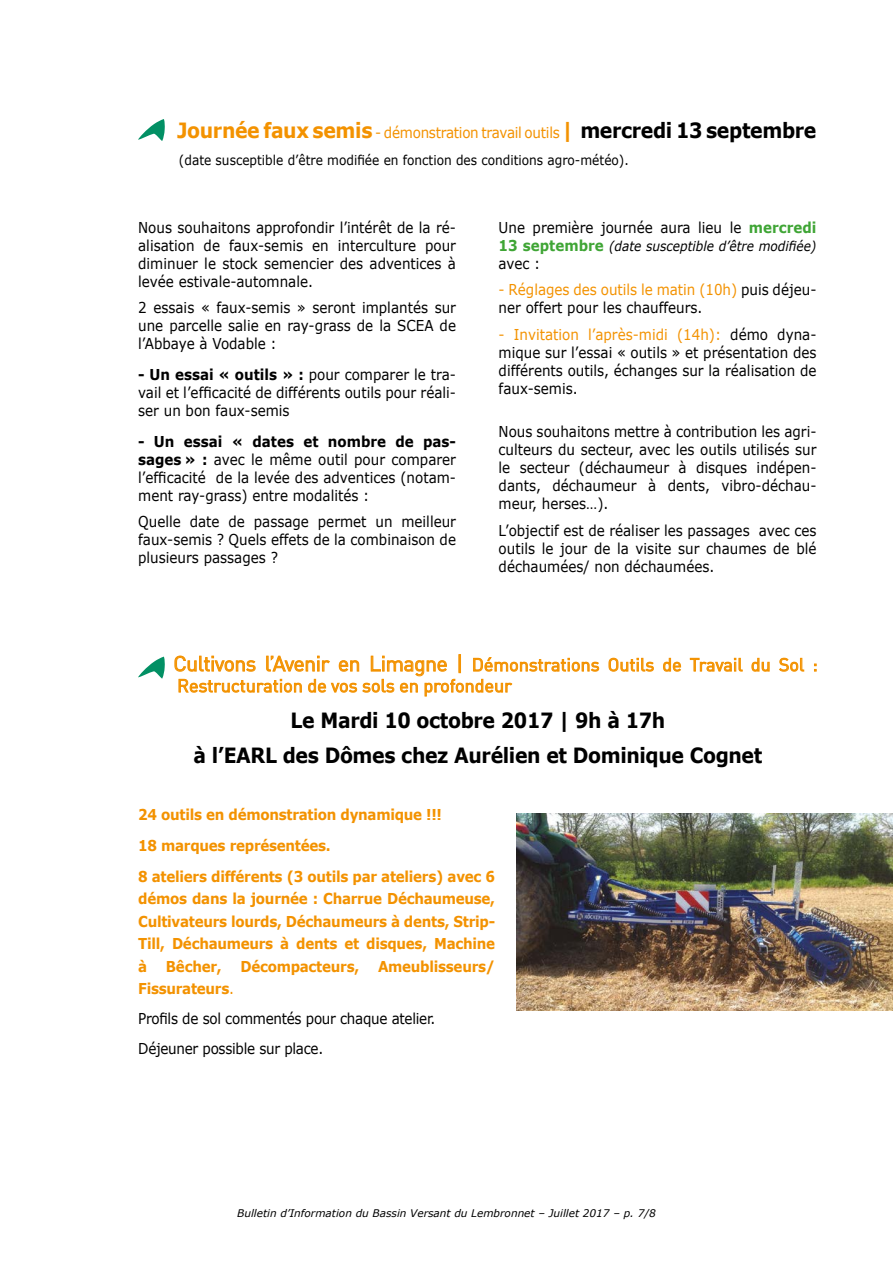
<style>
.page{position:relative;width:893px;height:1263px;background:#fff}
.page>*{position:absolute;margin:0;border:0;box-sizing:border-box;transform-origin:0 0}
.t1{font:700 21px/35.5px "Verdana";letter-spacing:-.02em;color:#000;text-align:center;scale:.9 1}
.t2{font:18px/21px "DIN";color:#f39200}
.t3{font:15px/18px "Verdana";color:#000;text-align:justify;scale:.9 1}
.t4{font:700 15px/22.5px "Verdana";letter-spacing:-.02em;color:#f39200;scale:.9 1}
.t5{font:15px/30.2px "Verdana";letter-spacing:-.02em;color:#000;scale:.9 1}
.t6{font:15px "Verdana";letter-spacing:-.02em;color:#f39200;scale:.9 1}
.t7{font:13.5px "Verdana";color:#000;scale:.9 1}
.t8{font:italic 13.5px "Verdana";color:#000;scale:.9 1}
.t9{font:italic 10.5px "Verdana";color:#000}
.s1{font-weight:700;font-size:21px}
.s2{font-weight:700;font-size:21px;color:#000}
.s3{font-weight:700}
.s4{font-weight:700;color:#3fa535}
.s5{font-weight:700;font-style:normal;font-size:15px;color:#3fa535}
.s6{color:#f39200}
.s7{font-size:21px}
.s8{font-weight:400}
</style>
<div class="page">
<svg style="left:138px;top:657px;width:27px;height:21px"></svg>
<svg style="left:608px;top:657px;width:46px;height:15px"></svg>
<svg style="left:663px;top:657px;width:18px;height:15px"></svg>
<svg style="left:690px;top:657px;width:53px;height:15px"></svg>
<svg style="left:751px;top:657px;width:19px;height:15px"></svg>
<svg style="left:779px;top:657px;width:25px;height:15px"></svg>
<svg style="left:814px;top:664px;width:2px;height:7px"></svg>
<svg style="left:174px;top:654px;width:426px;height:43px"></svg>
<img style="left:517px;top:814px;width:376px;height:196px">
<svg style="left:138px;top:119px;width:27px;height:22px"></svg>
<p class="t6" style="left:177px;top:122px;width:712px"><span class="s1">Journée faux semis</span> - démonstration travail outils <span class="s1">|</span> <span class="s2">mercredi 13 septembre</span></p>
<p class="t7" style="left:179px;top:151px;width:501px">(date susceptible d’être modifiée en fonction des conditions agro-météo).</p>
<p class="t3" style="left:138px;top:218px;width:355px">Nous souhaitons approfondir l’intérêt de la ré&shy;alisation de faux-semis en interculture pour diminuer le stock semencier des adventices à levée estivale-automnale.</p>
<p class="t3" style="left:138px;top:298px;width:355px">2 essais « faux-semis » seront implantés sur une parcelle salie en ray-grass de la SCEA de l’Abbaye à Vodable :</p>
<p class="t3" style="left:138px;top:365px;width:355px"><span class="s3">- Un essai « outils » :</span> pour comparer le tra&shy;vail et l’efficacité de différents outils pour réali&shy;ser un bon faux-semis</p>
<p class="t3" style="left:138px;top:432px;width:355px"><span class="s3">- Un essai « dates et nombre de pas&shy;sages » :</span> avec le même outil pour comparer l’efficacité de la levée des adventices (notam&shy;ment ray-grass) entre modalités :</p>
<p class="t3" style="left:138px;top:512px;width:355px">Quelle date de passage permet un meilleur faux-semis ? Quels effets de la combinaison de plusieurs passages ?</p>
<p class="t3" style="left:499px;top:218px;width:355px">Une première journée aura lieu le <span class="s4">mercredi</span></p>
<p class="t8" style="left:499px;top:236px;width:355px"><span class="s5">13 septembre</span> (date susceptible d’être modifiée)</p>
<p class="t3" style="left:499px;top:254px;width:48px">avec :</p>
<p class="t3" style="left:499px;top:280px;width:355px"><span class="s6">- Réglages des outils le matin (10h)</span> puis déjeu&shy;ner offert pour les chauffeurs.</p>
<p class="t3" style="left:499px;top:325px;width:355px"><span class="s6">- Invitation l’après-midi (14h):</span> démo dyna&shy;mique sur l’essai « outils » et présentation des différents outils, échanges sur la réalisation de faux-semis.</p>
<p class="t3" style="left:499px;top:422px;width:355px">Nous souhaitons mettre à contribution les agri&shy;culteurs du secteur, avec les outils utilisés sur le secteur (déchaumeur à disques indépen&shy;dants, déchaumeur à dents, vibro-déchau&shy;meur, herses…).</p>
<p class="t3" style="left:499px;top:521px;width:355px">L’objectif est de réaliser les passages avec ces outils le jour de la visite sur chaumes de blé déchaumées/ non déchaumées.</p>
<p class="t2" style="left:173px;top:654px;width:646px"><span class="s7">Cultivons l’Avenir en Limagne |</span> Démonstrations Outils de Travail du Sol :<br>Restructuration de vos sols en profondeur</p>
<h1 class="t1" style="left:193px;top:702px;width:634px">Le Mardi 10 octobre 2017 | 9h à 17h<br>à l’EARL des Dômes chez Aurélien et Dominique Cognet</h1>
<p class="t4" style="left:138px;top:798px;width:398px;line-height:31px">24 outils en démonstration dynamique !!!<br>18 marques représentées.<br>8 ateliers différents (3 outils par ateliers) avec 6</p>
<p class="t4" style="left:138px;top:887px;width:398px;text-align:justify">démos dans la journée : Charrue Déchaumeuse, Cultivateurs lourds, Déchaumeurs à dents, Strip-Till, Déchaumeurs à dents et disques, Machine à Bêcher, Décompacteurs, Ameublisseurs/ Fissurateurs<span class="s8">.</span></p>
<p class="t5" style="left:138px;top:1003px;width:332px">Profils de sol commentés pour chaque atelier.<br>Déjeuner possible sur place.</p>
<p class="t9" style="left:237px;top:1206px;width:420px">Bulletin d’Information du Bassin Versant du Lembronnet – Juillet 2017 – p. 7/8</p>
</div>
